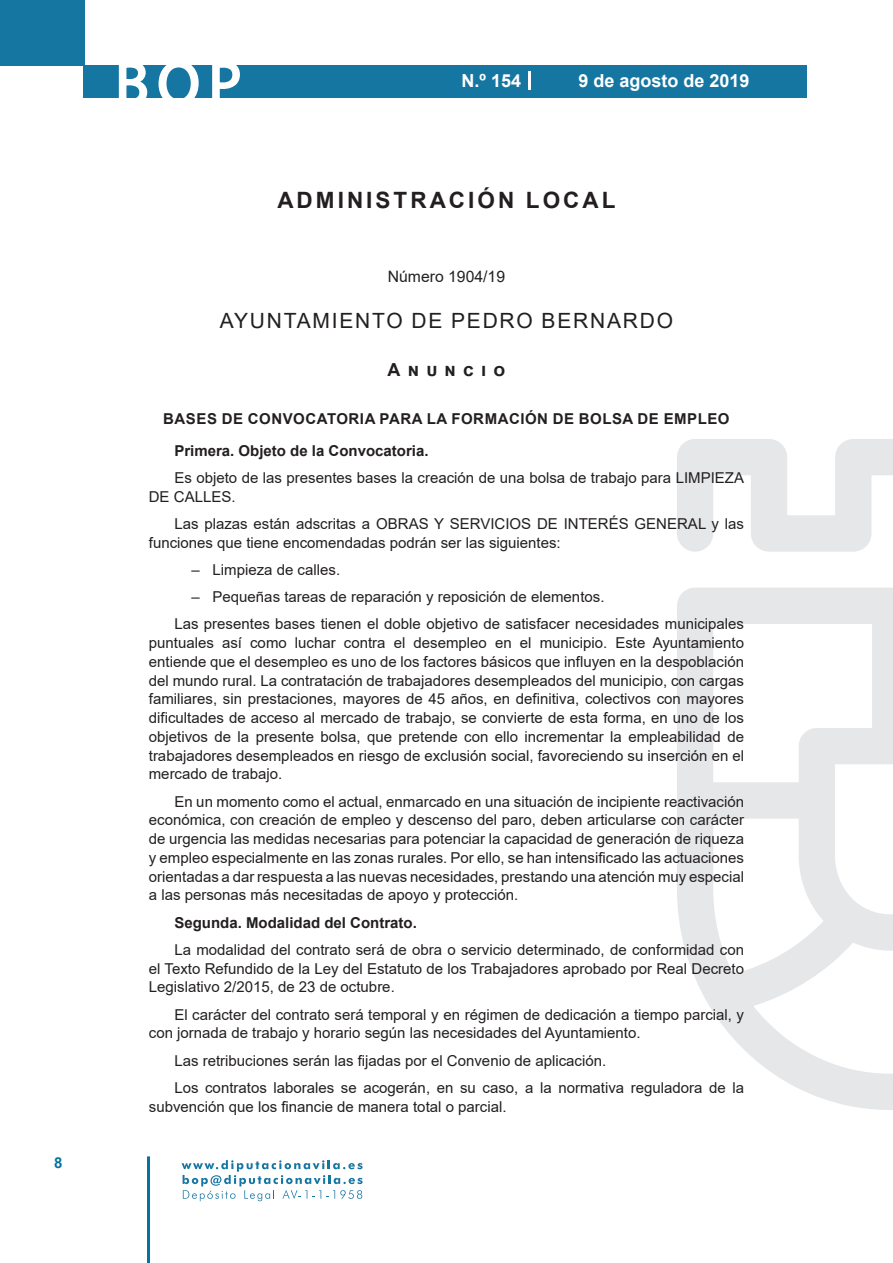
<style>
.page{position:relative;width:893px;height:1263px;background:#fff}
.page>*{position:absolute;margin:0;border:0;box-sizing:border-box;transform-origin:0 0}
.t1{font:500 61.5px "Avant Garde";color:#fff}
.h1__secion{font:700 22.5px "Arial";letter-spacing:.135em;color:#231f20}
.h2__organismo{font:21px "Arial";letter-spacing:.085em;color:#231f20}
.t2{font:700 18px "Arial";color:#fff}
.anuncio{font:700 18px "Arial";color:#231f20}
.numero{font:15.75px "Arial";color:#231f20}
.texto_normal{font:15px/18.8px "Arial";color:#231f20}
.texto_normal-2{font:700 15px "Arial";color:#231f20}
.entradilla{font:700 15px "Arial";letter-spacing:.035em;color:#231f20}
.t3{font:700 15px "Arial";color:#04739f}
</style>
<div class="page">
<div style="left:0;top:0;width:85px;height:65px;background:#1676a2"></div>
<div style="left:84px;top:65px;width:723px;height:33px;background:#1676a2"></div>
<svg style="left:118px;top:65px;width:30px;height:33px"></svg>
<svg style="left:158px;top:65px;width:41px;height:33px"></svg>
<svg style="left:212px;top:65px;width:28px;height:33px"></svg>
<svg style="left:182px;top:1160px;width:181px;height:41px"></svg>
<hr style="left:147px;top:1156px;width:3px;height:107px;background:#04739f">
<svg style="left:529px;top:71px;width:2px;height:19px"></svg>
<svg style="left:677px;top:439px;width:216px;height:671px"></svg>
<p class="t3" style="left:54px;top:1152px;width:10px">8</p>
<h1 class="t1" style="left:115px;top:46px;width:128px">BOP</h1>
<p class="t2" style="left:462px;top:68px;width:61px">N.º 154</p>
<p class="t2" style="left:578px;top:68px;width:173px">9 de agosto de 2019</p>
<p class="h1__secion" style="left:277px;top:184px;width:340px">ADMINISTRACIÓN LOCAL</p>
<p class="numero" style="left:388px;top:266px;width:119px">Número 1904/19</p>
<p class="h2__organismo" style="left:220px;top:307px;width:455px">AYUNTAMIENTO DE PEDRO BERNARDO</p>
<p class="anuncio" style="left:388px;top:356px;width:119px">Anuncio</p>
<p class="entradilla" style="left:163px;top:408px;width:568px">BASES DE CONVOCATORIA PARA LA FORMACIÓN DE BOLSA DE EMPLEO</p>
<p class="texto_normal-2" style="left:174px;top:440px;width:256px">Primera. Objeto de la Convocatoria.</p>
<p class="texto_normal" style="left:149px;top:468px;width:597px;text-indent:26px">Es objeto de las presentes bases la creación de una bolsa de trabajo para LIMPIEZA<br>DE CALLES.</p>
<p class="texto_normal" style="left:149px;top:514px;width:597px;text-indent:26px">Las plazas están adscritas a OBRAS Y SERVICIOS DE INTERÉS GENERAL y las funciones que tiene encomendadas podrán ser las siguientes:</p>
<p class="texto_normal" style="left:191px;top:560px;width:150px">– Limpieza de calles.</p>
<p class="texto_normal" style="left:191px;top:587px;width:415px">– Pequeñas tareas de reparación y reposición de elementos.</p>
<p class="texto_normal" style="left:149px;top:615px;width:597px;text-align:justify;text-indent:26px">Las presentes bases tienen el doble objetivo de satisfacer necesidades municipales puntuales así como luchar contra el desempleo en el municipio. Este Ayuntamiento entiende que el desempleo es uno de los factores básicos que influyen en la despoblación del mundo rural. La contratación de trabajadores desempleados del municipio, con cargas familiares, sin prestaciones, mayores de 45 años, en definitiva, colectivos con mayores dificultades de acceso al mercado de trabajo, se convierte de esta forma, en uno de los objetivos de la presente bolsa, que pretende con ello incrementar la empleabilidad de trabajadores desempleados en riesgo de exclusión social, favoreciendo su inserción en el mercado de trabajo.</p>
<p class="texto_normal" style="left:149px;top:792px;width:597px;text-align:justify;text-indent:26px">En un momento como el actual, enmarcado en una situación de incipiente reactivación económica, con creación de empleo y descenso del paro, deben articularse con carácter de urgencia las medidas necesarias para potenciar la capacidad de generación de riqueza y empleo especialmente en las zonas rurales. Por ello, se han intensificado las actuaciones orientadas a dar respuesta a las nuevas necesidades, prestando una atención muy especial a las personas más necesitadas de apoyo y protección.</p>
<p class="texto_normal-2" style="left:174px;top:912px;width:244px">Segunda. Modalidad del Contrato.</p>
<p class="texto_normal" style="left:149px;top:940px;width:597px;text-align:justify;text-indent:26px">La modalidad del contrato será de obra o servicio determinado, de conformidad con el Texto Refundido de la Ley del Estatuto de los Trabajadores aprobado por Real Decreto Legislativo 2/2015, de 23 de octubre.</p>
<p class="texto_normal" style="left:149px;top:1005px;width:597px;text-indent:26px">El carácter del contrato será temporal y en régimen de dedicación a tiempo parcial, y con jornada de trabajo y horario según las necesidades del Ayuntamiento.</p>
<p class="texto_normal" style="left:174px;top:1051px;width:433px">Las retribuciones serán las fijadas por el Convenio de aplicación.</p>
<p class="texto_normal" style="left:149px;top:1078px;width:597px;text-indent:26px">Los contratos laborales se acogerán, en su caso, a la normativa reguladora de la subvención que los financie de manera total o parcial.</p>
</div>
